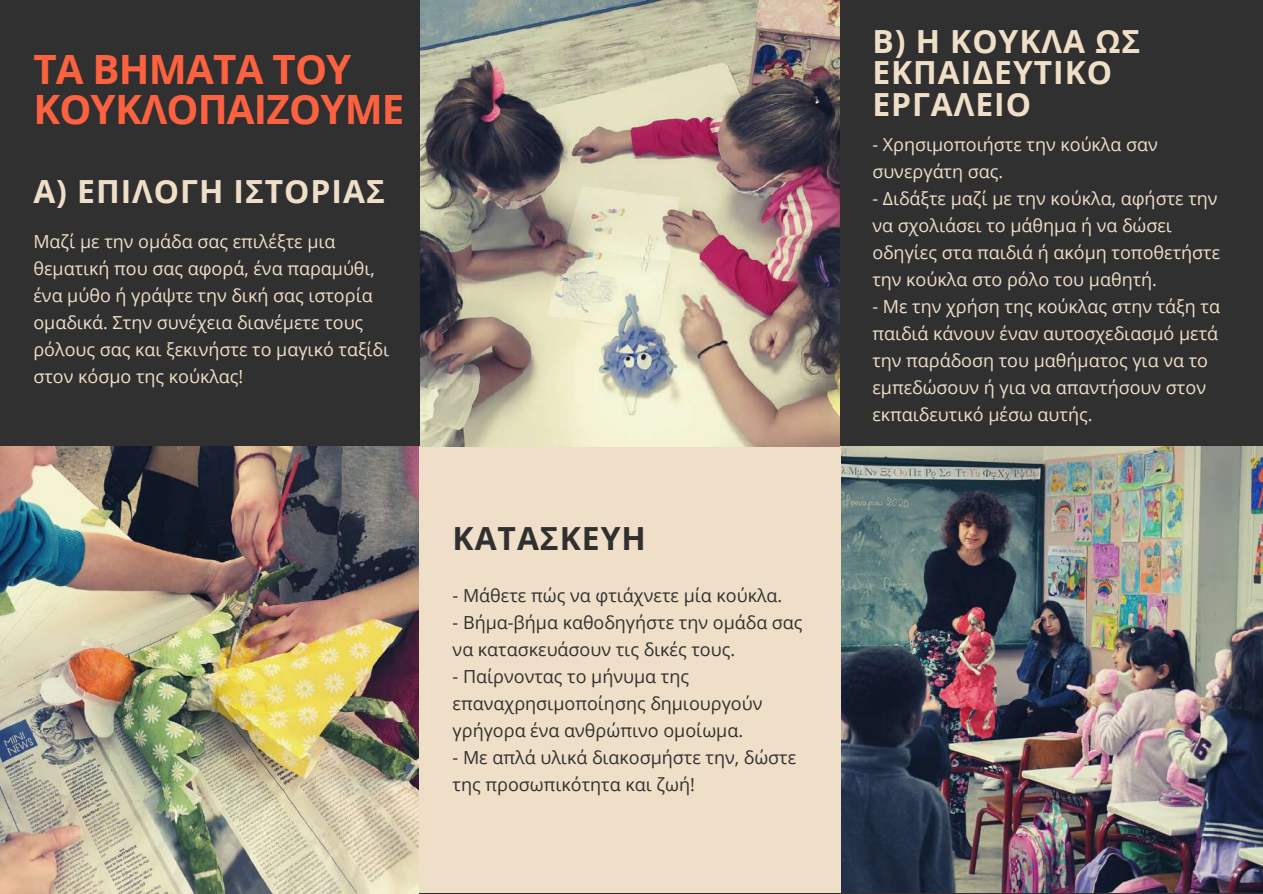
<style>
.page{position:relative;width:1263px;height:894px;background:#fff}
.page>*{position:absolute;margin:0;border:0;box-sizing:border-box;transform-origin:0 0}
.t1{font:700 40.35px/40.5px "Open Sans";letter-spacing:-.02em;color:#fc6140}
.t2{font:700 31.8px/31.5px "Open Sans";letter-spacing:.03em;color:#f0dfc8}
.t3{font:700 31.8px "Open Sans";letter-spacing:.03em;color:#303030}
.t4{font:18px/27px "Open Sans";color:#f0dfc8}
.t5{font:18px/27px "Open Sans";color:#303030}
</style>
<div class="page">
<div style="left:0;top:0;width:1263px;height:893px;background:#303030"></div>
<div style="left:418px;top:446px;width:423px;height:447px;background:#f0dfc8"></div>
<img style="left:421px;top:0;width:418px;height:446px">
<img style="left:842px;top:446px;width:420px;height:446px">
<img style="left:0;top:446px;width:419px;height:447px">
<h1 class="t1" style="left:33px;top:48px;width:373px">ΤΑ ΒΗΜΑΤΑ ΤΟΥ<br>ΚΟΥΚΛΟΠΑΙΖΟΥΜΕ</h1>
<h2 class="t2" style="left:33px;top:175px;width:353px">Α) ΕΠΙΛΟΓΗ ΙΣΤΟΡΙΑΣ</h2>
<p class="t4" style="left:33px;top:227px;width:357px">Μαζί με την ομάδα σας επιλέξτε μια θεματική που σας αφορά, ένα παραμύθι, ένα μύθο ή γράψτε την δική σας ιστορία ομαδικά. Στην συνέχεια διανέμετε τους ρόλους σας και ξεκινήστε το μαγικό ταξίδι στον κόσμο της κούκλας!</p>
<h2 class="t3" style="left:453px;top:516px;width:195px">ΚΑΤΑΣΚΕΥΗ</h2>
<p class="t5" style="left:453px;top:581px;width:331px">- Μάθετε πώς να φτιάχνετε μία κούκλα.</p>
<p class="t5" style="left:453px;top:608px;width:351px">- Βήμα-βήμα καθοδηγήστε την ομάδα σας να κατασκευάσουν τις δικές τους.</p>
<p class="t5" style="left:453px;top:662px;width:311px">- Παίρνοντας το μήνυμα της επαναχρησιμοποίησης δημιουργούν γρήγορα ένα ανθρώπινο ομοίωμα.</p>
<p class="t5" style="left:453px;top:743px;width:345px">- Με απλά υλικά διακοσμήστε την, δώστε της προσωπικότητα και ζωή!</p>
<h2 class="t2" style="left:872px;top:24px;width:269px">Β) Η ΚΟΥΚΛΑ ΩΣ<br>ΕΚΠΑΙΔΕΥΤΙΚΟ<br>ΕΡΓΑΛΕΙΟ</h2>
<p class="t4" style="left:872px;top:130px;width:287px">- Χρησιμοποιήστε την κούκλα σαν συνεργάτη σας.</p>
<p class="t4" style="left:872px;top:184px;width:349px">- Διδάξτε μαζί με την κούκλα, αφήστε την να σχολιάσει το μάθημα ή να δώσει οδηγίες στα παιδιά ή ακόμη τοποθετήστε την κούκλα στο ρόλο του μαθητή.</p>
<p class="t4" style="left:872px;top:292px;width:349px">- Με την χρήση της κούκλας στην τάξη τα παιδιά κάνουν έναν αυτοσχεδιασμό μετά την παράδοση του μαθήματος για να το εμπεδώσουν ή για να απαντήσουν στον εκπαιδευτικό μέσω αυτής.</p>
</div>
